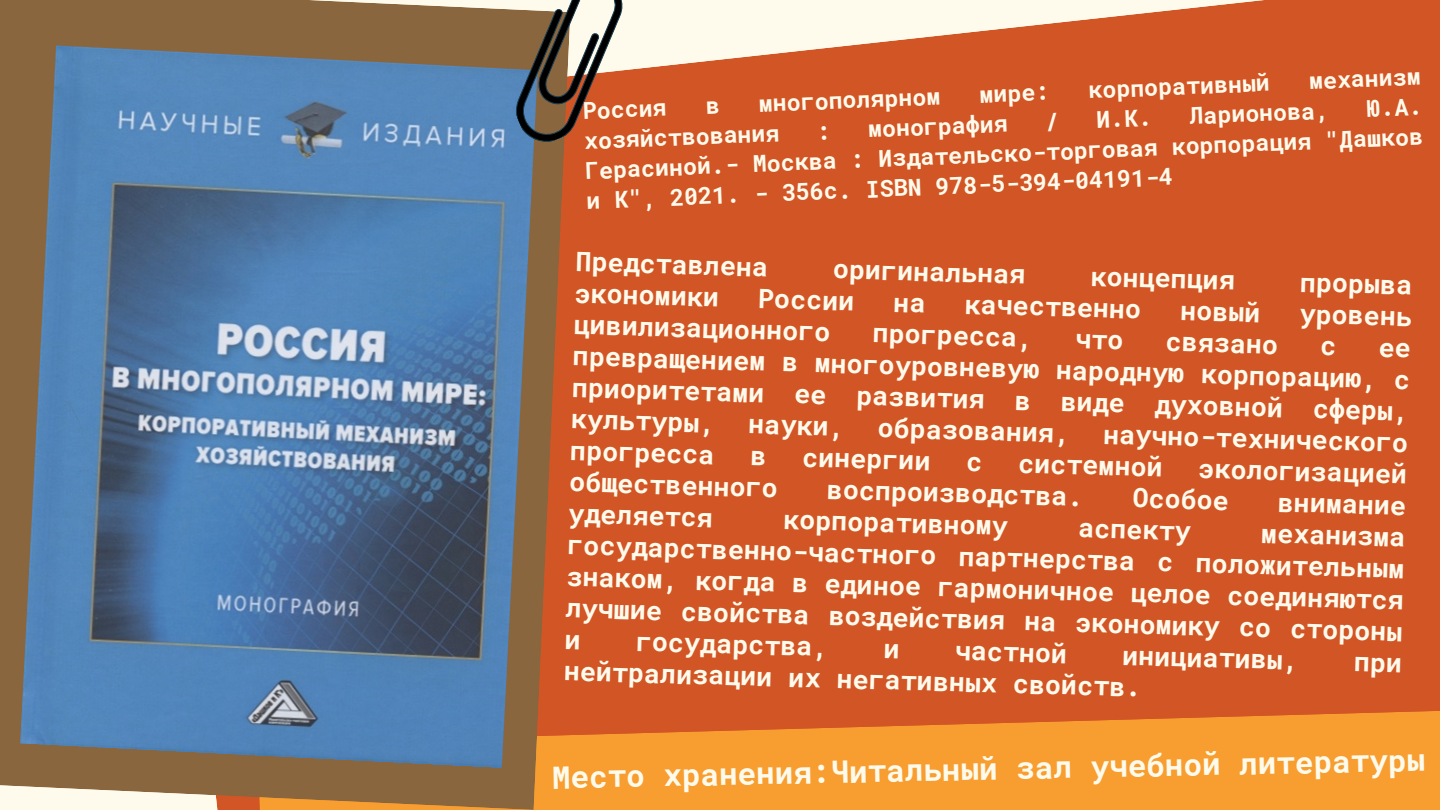
<style>
.page{position:relative;width:1440px;height:810px;background:#fff}
.page>*{position:absolute;margin:0;border:0;box-sizing:border-box;transform-origin:0 0}
.t1{font:700 31px "Roboto Mono";color:#fffbec}
.t2{font:700 26.8px/34.2px "Roboto Mono";color:#fffbec;text-align:right}
.t3{font:700 23.3px/31.5px "Roboto Mono";color:#fffbec;text-align:justify}
</style>
<div class="page">
<div style="left:570px;top:0;width:870px;height:710px;background:#d25525"></div>
<svg style="left:570px;top:710px;width:870px;height:100px;background:#f2932d"></svg>
<svg style="left:0;top:0;width:570px;height:810px;background:#a26f44"></svg>
<img style="left:20px;top:45px;width:518px;height:723px">
<svg style="left:480px;top:0;width:181px;height:151px;background:#9c7c6c"></svg>
<svg style="left:895px;top:297px;width:29px;height:16px"></svg>
<svg style="left:1077px;top:334px;width:45px;height:16px"></svg>
<svg style="left:1322px;top:341px;width:13px;height:15px"></svg>
<svg style="left:752px;top:451px;width:13px;height:14px"></svg>
<svg style="left:968px;top:457px;width:13px;height:15px"></svg>
<svg style="left:566px;top:635px;width:13px;height:14px"></svg>
<svg style="left:885px;top:644px;width:13px;height:14px"></svg>
<svg style="left:1355px;top:657px;width:45px;height:21px"></svg>
<svg style="left:707px;top:101px;width:12px;height:13px"></svg>
<svg style="left:822px;top:126px;width:5px;height:14px"></svg>
<svg style="left:1047px;top:113px;width:10px;height:18px"></svg>
<p class="t3" style="left:1088px;top:73px;width:183px;rotate:-2deg">корпоративный</p>
<p class="t3" style="left:1309px;top:64px;width:113px;rotate:-2deg">механизм</p>
<p class="t3" style="left:582px;top:94px;width:85px;rotate:-2deg">Россия</p>
<p class="t3" style="left:758px;top:87px;width:183px;rotate:-2deg">многополярном</p>
<p class="t3" style="left:979px;top:78px;width:71px;rotate:-2deg">мире:</p>
<p class="t3" style="left:584px;top:119px;width:840px;text-indent:783px;rotate:-2deg">Ю.А.<br>Герасиной.- Москва : Издательско-торговая корпорация "Дашков и К", 2021. - 356с. ISBN 978-5-394-04191-4</p>
<p class="t3" style="left:868px;top:112px;width:141px;rotate:-2deg">монография</p>
<p class="t3" style="left:1096px;top:103px;width:57px;rotate:-2deg">И.К.</p>
<p class="t3" style="left:1189px;top:99px;width:141px;rotate:-2deg">Ларионова,</p>
<p class="t3" style="left:584px;top:124px;width:197px;rotate:-2deg">хозяйствования</p>
<p class="t2" style="left:576px;top:243px;width:194px;rotate:2deg">Представлена</p>
<p class="t2" style="left:834px;top:250px;width:194px;rotate:2deg">оригинальная</p>
<p class="t2" style="left:1091px;top:258px;width:146px;rotate:2deg">концепция</p>
<p class="t2" style="left:1301px;top:264px;width:114px;rotate:2deg">прорыва</p>
<p class="t2" style="left:575px;top:275px;width:146px;rotate:2deg">экономики</p>
<p class="t2" style="left:759px;top:280px;width:98px;rotate:2deg">России</p>
<p class="t2" style="left:966px;top:286px;width:178px;rotate:2deg">качественно</p>
<p class="t2" style="left:1181px;top:292px;width:82px;rotate:2deg">новый</p>
<p class="t2" style="left:1300px;top:295px;width:114px;rotate:2deg">уровень</p>
<p class="t2" style="left:575px;top:306px;width:258px;rotate:2deg">цивилизационного</p>
<p class="t2" style="left:873px;top:315px;width:162px;rotate:2deg">прогресса,</p>
<p class="t2" style="left:1167px;top:323px;width:114px;rotate:2deg">связано</p>
<p class="t2" style="left:575px;top:301px;width:839px;rotate:2deg">ее<br>превращением в многоуровневую народную корпорацию, с</p>
<p class="t2" style="left:573px;top:368px;width:839px;line-height:31.2px;text-align:left;rotate:2deg">приоритетами ее развития в виде духовной сферы, культуры, науки, образования, научно-технического</p>
<p class="t2" style="left:571px;top:432px;width:146px;rotate:2deg">прогресса</p>
<p class="t2" style="left:803px;top:439px;width:130px;rotate:2deg">синергии</p>
<p class="t2" style="left:1019px;top:445px;width:146px;rotate:2deg">системной</p>
<p class="t2" style="left:1199px;top:450px;width:210px;rotate:2deg">экологизацией</p>
<p class="t2" style="left:570px;top:463px;width:210px;rotate:2deg">общественного</p>
<p class="t2" style="left:828px;top:470px;width:258px;rotate:2deg">воспроизводства.</p>
<p class="t2" style="left:1133px;top:480px;width:98px;rotate:2deg">Особое</p>
<p class="t2" style="left:1279px;top:484px;width:130px;rotate:2deg">внимание</p>
<p class="t2" style="left:569px;top:495px;width:146px;rotate:2deg">уделяется</p>
<p class="t2" style="left:784px;top:501px;width:226px;rotate:2deg">корпоративному</p>
<p class="t2" style="left:1079px;top:510px;width:114px;rotate:2deg">аспекту</p>
<p class="t2" style="left:570px;top:491px;width:839px;line-height:33.8px;rotate:2deg">механизма<br>государственно-частного партнерства с положительным</p>
<p class="t2" style="left:567px;top:557px;width:839px;line-height:31.7px;text-align:left;rotate:2deg">знаком, когда в единое гармоничное целое соединяются лучшие свойства воздействия на экономику со стороны</p>
<p class="t2" style="left:637px;top:623px;width:194px;rotate:2deg">государства,</p>
<p class="t2" style="left:956px;top:632px;width:114px;rotate:2deg">частной</p>
<p class="t2" style="left:1123px;top:637px;width:178px;rotate:2deg">инициативы,</p>
<p class="t2" style="left:565px;top:651px;width:579px;rotate:2deg">нейтрализации их негативных свойств.</p>
<p class="t1" style="left:552px;top:755px;width:875px;rotate:-1deg">Место хранения:Читальный зал учебной литературы</p>
</div>
